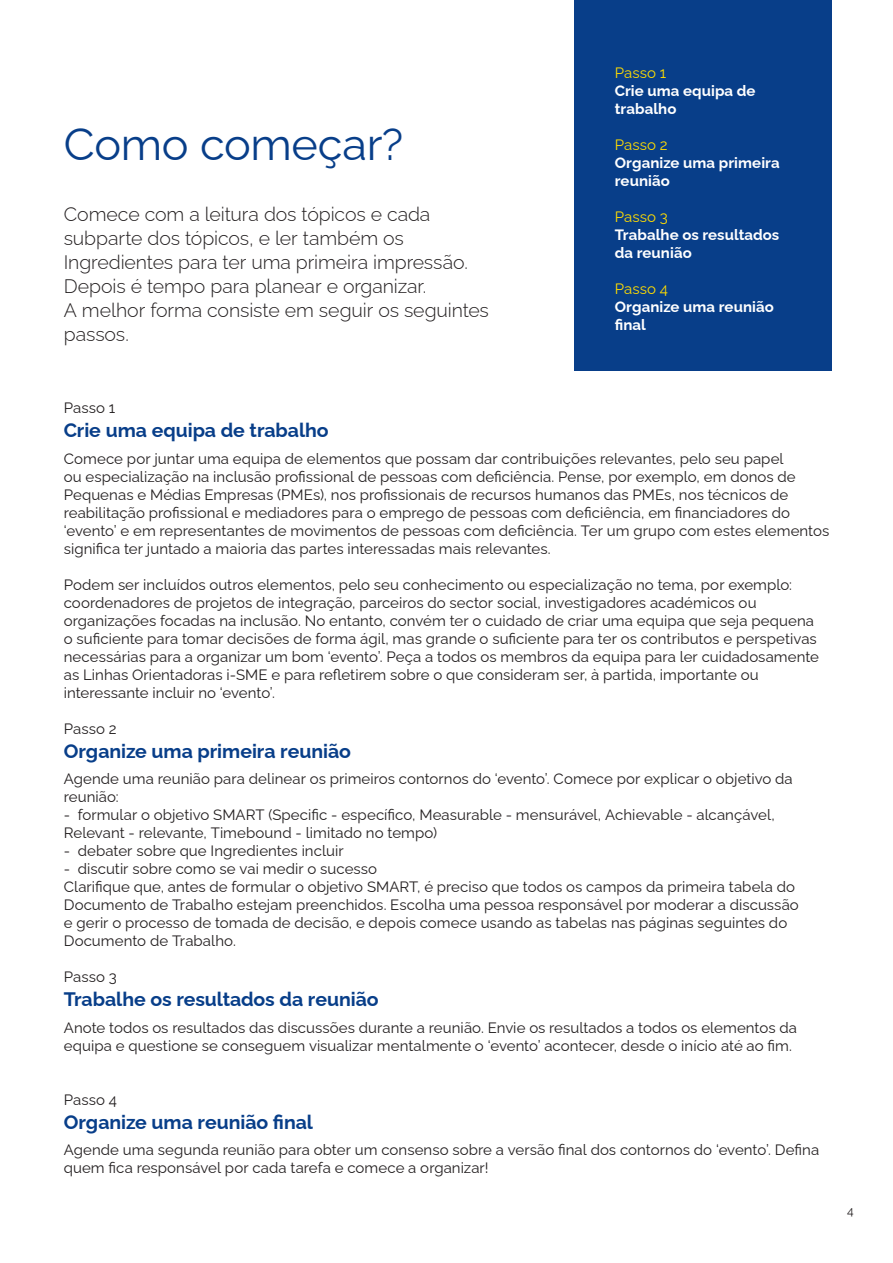
<style>
.page{position:relative;width:893px;height:1263px;background:#fff}
.page>*{position:absolute;margin:0;border:0;box-sizing:border-box;transform-origin:0 0}
.t1{font:45px "Raleway";letter-spacing:-.005em;color:#083e89}
.t2{font:300 19.5px/24px "Raleway";letter-spacing:-.005em;color:#231f20}
.t3{font:700 19.5px "Raleway";color:#083e89}
.t4{font:15px/18px "Raleway";letter-spacing:.005em;color:#231f20}
.t5{font:700 15px/18px "Raleway";letter-spacing:.005em;color:#fff}
.t6{font:15px "Raleway";letter-spacing:.005em;color:#ffdc01}
.t7{font:12px "Raleway";color:#231f20}
</style>
<div class="page">
<div style="left:574px;top:0;width:258px;height:371px;background:#083e89"></div>
<p class="t1" style="left:64px;top:108px;width:341px">Como começar?</p>
<p class="t2" style="left:64px;top:200px;width:405px">Comece com a leitura dos tópicos e cada subparte dos tópicos, e ler também os Ingredientes para ter uma primeira impressão.<br>Depois é tempo para planear e organizar.</p>
<p class="t2" style="left:64px;top:296px;width:427px">A melhor forma consiste em seguir os seguintes passos.</p>
<p class="t6" style="left:615px;top:61px;width:53px">Passo 1</p>
<p class="t5" style="left:615px;top:80px;width:142px">Crie uma equipa de trabalho</p>
<p class="t6" style="left:615px;top:133px;width:54px">Passo 2</p>
<p class="t5" style="left:615px;top:152px;width:166px">Organize uma primeira reunião</p>
<p class="t6" style="left:615px;top:205px;width:55px">Passo 3</p>
<p class="t5" style="left:615px;top:224px;width:166px">Trabalhe os resultados da reunião</p>
<p class="t6" style="left:615px;top:277px;width:55px">Passo 4</p>
<p class="t5" style="left:615px;top:296px;width:161px">Organize uma reunião final</p>
<p class="t4" style="left:64px;top:397px;width:53px">Passo 1</p>
<p class="t3" style="left:64px;top:415px;width:266px">Crie uma equipa de trabalho</p>
<p class="t4" style="left:64px;top:448px;width:767px">Comece por juntar uma equipa de elementos que possam dar contribuições relevantes, pelo seu papel<br>ou especialização na inclusão profissional de pessoas com deficiência. Pense, por exemplo, em donos de Pequenas e Médias Empresas (PMEs), nos profissionais de recursos humanos das PMEs, nos técnicos de reabilitação profissional e mediadores para o emprego de pessoas com deficiência, em financiadores do ‘evento’ e em representantes de movimentos de pessoas com deficiência. Ter um grupo com estes elementos significa ter juntado a maioria das partes interessadas mais relevantes.</p>
<p class="t4" style="left:64px;top:574px;width:757px">Podem ser incluídos outros elementos, pelo seu conhecimento ou especialização no tema, por exemplo: coordenadores de projetos de integração, parceiros do sector social, investigadores académicos ou organizações focadas na inclusão. No entanto, convém ter o cuidado de criar uma equipa que seja pequena o suficiente para tomar decisões de forma ágil, mas grande o suficiente para ter os contributos e perspetivas necessárias para a organizar um bom ‘evento’. Peça a todos os membros da equipa para ler cuidadosamente as Linhas Orientadoras i-SME e para refletirem sobre o que consideram ser, à partida, importante ou interessante incluir no ‘evento’.</p>
<p class="t4" style="left:64px;top:718px;width:54px">Passo 2</p>
<p class="t3" style="left:64px;top:735px;width:289px">Organize uma primeira reunião</p>
<p class="t4" style="left:64px;top:768px;width:730px">Agende uma reunião para delinear os primeiros contornos do ‘evento’. Comece por explicar o objetivo da reunião:</p>
<p class="t4" style="left:64px;top:804px;width:712px">- formular o objetivo SMART (Specific - específico, Measurable - mensurável, Achievable - alcançável,<br>Relevant - relevante, Timebound - limitado no tempo)</p>
<p class="t4" style="left:64px;top:840px;width:281px">- debater sobre que Ingredientes incluir</p>
<p class="t4" style="left:64px;top:858px;width:315px">- discutir sobre como se vai medir o sucesso</p>
<p class="t4" style="left:64px;top:876px;width:737px">Clarifique que, antes de formular o objetivo SMART, é preciso que todos os campos da primeira tabela do Documento de Trabalho estejam preenchidos. Escolha uma pessoa responsável por moderar a discussão e gerir o processo de tomada de decisão, e depois comece usando as tabelas nas páginas seguintes do Documento de Trabalho.</p>
<p class="t4" style="left:64px;top:966px;width:55px">Passo 3</p>
<p class="t3" style="left:64px;top:984px;width:316px">Trabalhe os resultados da reunião</p>
<p class="t4" style="left:64px;top:1017px;width:735px">Anote todos os resultados das discussões durante a reunião. Envie os resultados a todos os elementos da equipa e questione se conseguem visualizar mentalmente o ‘evento’ acontecer, desde o início até ao fim.</p>
<p class="t4" style="left:64px;top:1089px;width:55px">Passo 4</p>
<p class="t3" style="left:64px;top:1106px;width:251px">Organize uma reunião final</p>
<p class="t4" style="left:64px;top:1139px;width:757px">Agende uma segunda reunião para obter um consenso sobre a versão final dos contornos do ‘evento’. Defina quem fica responsável por cada tarefa e comece a organizar!</p>
<p class="t7" style="left:847px;top:1201px;width:8px">4</p>
</div>
